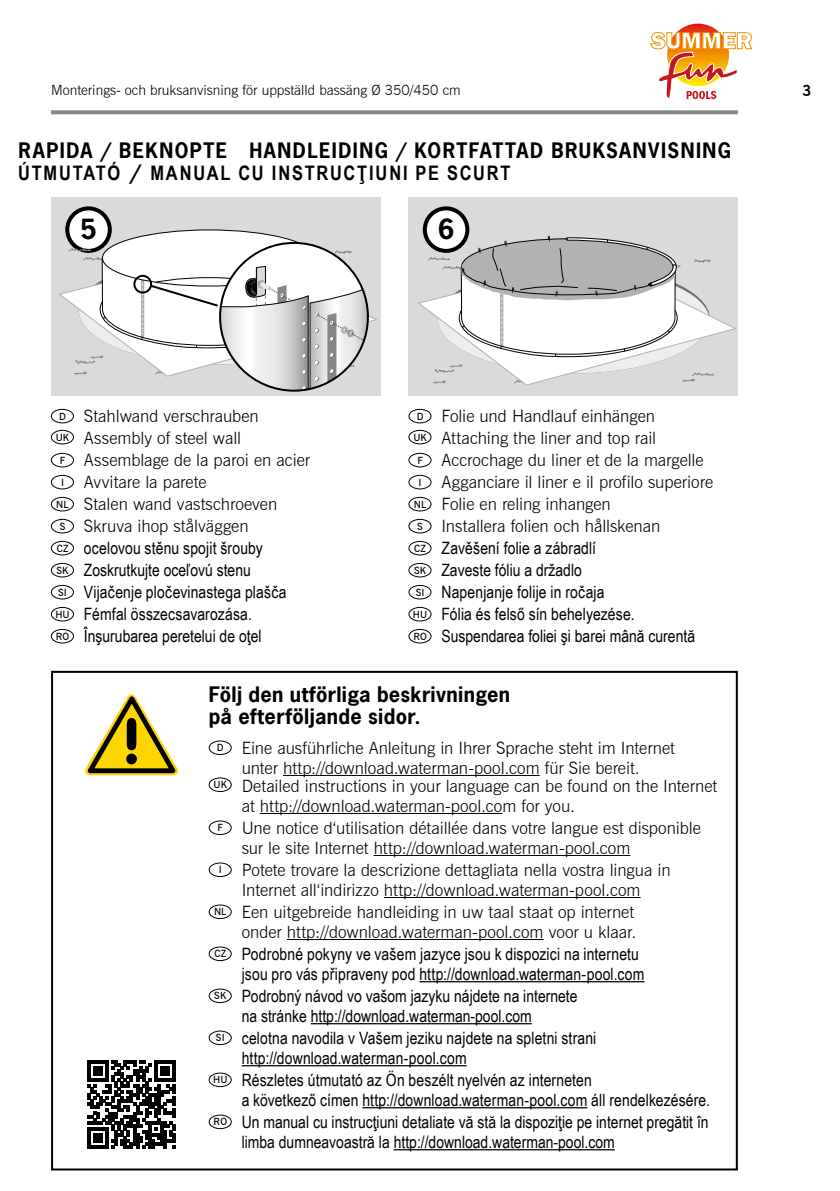
<style>
.page{position:relative;width:840px;height:1191px;background:#fff}
.page>*{position:absolute;margin:0;border:0;box-sizing:border-box;transform-origin:0 0}
.t1{font:700 26px "News Gothic LT";color:#000}
.t2{font:800 24px "Franklin Gothic";color:#fff}
.t3{font:700 20px "News Gothic LT";letter-spacing:.075em;color:#000;scale:.95 1}
.t4{font:700 20px/22px "News Gothic LT";letter-spacing:.015em;color:#000}
.t5{font:700 20px "Arial Narrow";letter-spacing:.09em;color:#000}
.t6{font:300 17px/20px "News Gothic BT";color:#000}
.t7{font:17px/22px "Arial Narrow";letter-spacing:.005em;color:#000}
.t8{font:700 15px "News Gothic BT";color:#000}
.t9{font:300 14px "News Gothic BT";color:#000}
.s1{font-family:"News Gothic LT"}
.s2{font-weight:600;font-size:10px}
.s3{font-family:"News Gothic BT";font-weight:600;font-size:10px}
</style>
<div class="page">
<svg style="left:51px;top:110px;width:686px;height:4px;fill:#878787"></svg>
<img style="left:666px;top:24px;width:62px;height:62px;border-radius:31px">
<svg style="left:650px;top:32px;width:102px;height:67px"></svg>
<div style="left:51px;top:671px;width:686px;height:499px;border:2px solid #000"></div>
<hr style="left:283px;top:775px;width:256px;height:1px;background:#000">
<hr style="left:260px;top:813px;width:242px;height:1px;background:#000">
<hr style="left:373px;top:855px;width:257px;height:1px;background:#000">
<hr style="left:383px;top:897px;width:257px;height:1px;background:#000">
<hr style="left:287px;top:939px;width:256px;height:1px;background:#000">
<hr style="left:419px;top:981px;width:225px;height:1px;background:#000">
<hr style="left:310px;top:1023px;width:221px;height:1px;background:#000">
<hr style="left:241px;top:1065px;width:225px;height:1px;background:#000">
<hr style="left:362px;top:1107px;width:225px;height:1px;background:#000">
<hr style="left:393px;top:1149px;width:221px;height:1px;background:#000">
<div style="left:209px;top:740px;width:22px;height:15px;border:1px solid #000;border-radius:50%"></div>
<div style="left:209px;top:777px;width:22px;height:15px;border:1px solid #000;border-radius:50%"></div>
<div style="left:209px;top:820px;width:22px;height:15px;border:1px solid #000;border-radius:50%"></div>
<div style="left:209px;top:862px;width:22px;height:15px;border:1px solid #000;border-radius:50%"></div>
<div style="left:209px;top:904px;width:22px;height:15px;border:1px solid #000;border-radius:50%"></div>
<div style="left:209px;top:946px;width:22px;height:15px;border:1px solid #000;border-radius:50%"></div>
<div style="left:209px;top:988px;width:22px;height:15px;border:1px solid #000;border-radius:50%"></div>
<div style="left:209px;top:1030px;width:22px;height:15px;border:1px solid #000;border-radius:50%"></div>
<div style="left:209px;top:1072px;width:22px;height:15px;border:1px solid #000;border-radius:50%"></div>
<div style="left:209px;top:1114px;width:22px;height:15px;border:1px solid #000;border-radius:50%"></div>
<div style="left:51px;top:409px;width:23px;height:14px;border:1px solid #000;border-radius:50%"></div>
<div style="left:51px;top:430px;width:23px;height:14px;border:1px solid #000;border-radius:50%"></div>
<div style="left:51px;top:453px;width:23px;height:14px;border:1px solid #000;border-radius:50%"></div>
<div style="left:51px;top:475px;width:23px;height:14px;border:1px solid #000;border-radius:50%"></div>
<div style="left:51px;top:497px;width:23px;height:14px;border:1px solid #000;border-radius:50%"></div>
<div style="left:51px;top:519px;width:23px;height:14px;border:1px solid #000;border-radius:50%"></div>
<div style="left:51px;top:541px;width:23px;height:14px;border:1px solid #000;border-radius:50%"></div>
<div style="left:51px;top:563px;width:23px;height:14px;border:1px solid #000;border-radius:50%"></div>
<div style="left:51px;top:585px;width:23px;height:14px;border:1px solid #000;border-radius:50%"></div>
<div style="left:51px;top:607px;width:23px;height:14px;border:1px solid #000;border-radius:50%"></div>
<div style="left:51px;top:629px;width:23px;height:14px;border:1px solid #000;border-radius:50%"></div>
<div style="left:408px;top:409px;width:23px;height:14px;border:1px solid #000;border-radius:50%"></div>
<div style="left:408px;top:430px;width:23px;height:14px;border:1px solid #000;border-radius:50%"></div>
<div style="left:408px;top:453px;width:23px;height:14px;border:1px solid #000;border-radius:50%"></div>
<div style="left:408px;top:475px;width:23px;height:14px;border:1px solid #000;border-radius:50%"></div>
<div style="left:408px;top:497px;width:23px;height:14px;border:1px solid #000;border-radius:50%"></div>
<div style="left:408px;top:519px;width:23px;height:14px;border:1px solid #000;border-radius:50%"></div>
<div style="left:408px;top:541px;width:23px;height:14px;border:1px solid #000;border-radius:50%"></div>
<div style="left:408px;top:563px;width:23px;height:14px;border:1px solid #000;border-radius:50%"></div>
<div style="left:408px;top:585px;width:23px;height:14px;border:1px solid #000;border-radius:50%"></div>
<div style="left:408px;top:607px;width:23px;height:14px;border:1px solid #000;border-radius:50%"></div>
<div style="left:408px;top:629px;width:23px;height:14px;border:1px solid #000;border-radius:50%"></div>
<div style="left:51px;top:198px;width:329px;height:198px;background:#dadada"></div>
<div style="left:67px;top:208px;width:43px;height:43px;background:#fff;border-radius:50%"></div>
<div style="left:65px;top:206px;width:47px;height:47px;border:4px solid #000;border-radius:50%"></div>
<div style="left:102px;top:230px;width:213px;height:56px;background:#fff;border-radius:50%"></div>
<svg style="left:60px;top:244px;width:316px;height:147px"></svg>
<div style="left:408px;top:198px;width:329px;height:198px;background:#dadada"></div>
<div style="left:424px;top:208px;width:43px;height:43px;background:#fff;border-radius:50%"></div>
<div style="left:422px;top:206px;width:47px;height:47px;border:4px solid #000;border-radius:50%"></div>
<svg style="left:418px;top:236px;width:317px;height:149px"></svg>
<svg style="left:85px;top:694px;width:93px;height:82px"></svg>
<svg style="left:87px;top:1060px;width:89px;height:88px"></svg>
<h2 class="t2" style="left:650px;top:25px;width:103px">SUMMER</h2>
<p class="t9" style="left:51px;top:82px;width:411px">Monterings- och bruksanvisning för uppställd bassäng Ø 350/450 cm</p>
<p class="t8" style="left:802px;top:82px;width:11px">3</p>
<p class="t3" style="left:19px;top:137px;width:751px">RAPIDA / BEKNOPTE HANDLEIDING / KORTFATTAD BRUKSANVISNING</p>
<p class="t5" style="left:18px;top:158px;width:493px">ÚTMUTATÓ <span class="s1">/</span> MANUAL CU INSTRUCŢIUNI PE SCURT</p>
<h1 class="t1" style="left:80px;top:212px;width:18px">5</h1>
<h1 class="t1" style="left:438px;top:212px;width:18px">6</h1>
<p class="t6" style="left:59px;top:406px;width:201px"><span class="s2">D</span> Stahlwand verschrauben</p>
<p class="t6" style="left:56px;top:428px;width:187px"><sup>UK</sup> Assembly of steel wall</p>
<p class="t6" style="left:60px;top:450px;width:252px"><span class="s2">F</span> Assemblage de la paroi en acier</p>
<p class="t6" style="left:61px;top:472px;width:147px"><span class="s2">I</span> Avvitare la parete</p>
<p class="t6" style="left:56px;top:494px;width:222px"><span class="s2">NL</span> Stalen wand vastschroeven</p>
<p class="t6" style="left:60px;top:516px;width:190px"><span class="s2">S</span> Skruva ihop stålväggen</p>
<p class="t7" style="left:55px;top:536px;width:233px"><span class="s3">CZ</span> ocelovou stěnu spojit šrouby<br><span class="s3">SK</span> Zoskrutkujte oceľovú stenu<br><span class="s3">SI</span> Vijačenje pločevinastega plašča<br><span class="s3">HU</span> Fémfal összecsavarozása.<br><span class="s3">RO</span> Înşurubarea peretelui de oţel</p>
<p class="t6" style="left:416px;top:406px;width:240px"><span class="s2">D</span> Folie und Handlauf einhängen</p>
<p class="t6" style="left:413px;top:428px;width:244px"><sup>UK</sup> Attaching the liner and top rail</p>
<p class="t6" style="left:417px;top:450px;width:288px"><span class="s2">F</span> Accrochage du liner et de la margelle</p>
<p class="t6" style="left:418px;top:472px;width:296px"><span class="s2">I</span> Agganciare il liner e il profilo superiore</p>
<p class="t6" style="left:413px;top:494px;width:198px"><span class="s2">NL</span> Folie en reling inhangen</p>
<p class="t6" style="left:417px;top:516px;width:244px"><span class="s2">S</span> Installera folien och hållskenan</p>
<p class="t7" style="left:412px;top:536px;width:283px"><span class="s3">CZ</span> Zavěšení folie a zábradlí<br><span class="s3">SK</span> Zaveste fóliu a držadlo<br><span class="s3">SI</span> Napenjanje folije in ročaja<br><span class="s3">HU</span> Fólia és felső sín behelyezése.<br><span class="s3">RO</span> Suspendarea foliei şi barei mână curentă</p>
<p class="t4" style="left:209px;top:683px;width:303px">Följ den utförliga beskrivningen på efterföljande sidor.</p>
<p class="t6" style="left:241px;top:737px;width:434px;text-indent:-25px"><span class="s2">D</span> Eine ausführliche Anleitung in Ihrer Sprache steht im Internet unter http://download.waterman-pool.com für Sie bereit.</p>
<p class="t6" style="left:241px;top:775px;width:477px;text-indent:-28px"><sup>UK</sup> Detailed instructions in your language can be found on the Internet at http://download.waterman-pool.com for you.</p>
<p class="t6" style="left:241px;top:817px;width:460px;text-indent:-24px"><span class="s2">F</span> Une notice d‘utilisation détaillée dans votre langue est disponible sur le site Internet http://download.waterman-pool.com</p>
<p class="t6" style="left:219px;top:859px;width:453px;text-align:center"><span class="s2">I</span> Potete trovare la descrizione dettagliata nella vostra lingua in<br>Internet all‘indirizzo http://download.waterman-pool.com</p>
<p class="t6" style="left:214px;top:901px;width:423px;text-align:right"><span class="s2">NL</span> Een uitgebreide handleiding in uw taal staat op internet onder http://download.waterman-pool.com voor u klaar.</p>
<p class="t7" style="left:241px;top:943px;width:404px;line-height:20px;text-indent:-27px"><span class="s3">CZ</span> Podrobné pokyny ve vašem jazyce jsou k dispozici na internetu jsou pro vás připraveny pod http://download.waterman-pool.com</p>
<p class="t7" style="left:241px;top:985px;width:337px;line-height:20px;text-indent:-27px"><span class="s3">SK</span> Podrobný návod vo vašom jazyku nájdete na internete na stránke http://download.waterman-pool.com</p>
<p class="t7" style="left:241px;top:1027px;width:356px;line-height:20px;text-indent:-26px"><span class="s3">SI</span> celotna navodila v Vašem jeziku najdete na spletni strani http://download.waterman-pool.com</p>
<p class="t7" style="left:241px;top:1069px;width:469px;line-height:20px;text-indent:-28px"><span class="s3">HU</span> Részletes útmutató az Ön beszélt nyelvén az interneten<br>a következő címen http://download.waterman-pool.com áll rendelkezésére.</p>
<p class="t7" style="left:241px;top:1111px;width:468px;line-height:20px;text-indent:-28px"><span class="s3">RO</span> Un manual cu instrucţiuni detaliate vă stă la dispoziţie pe internet pregătit în limba dumneavoastră la http://download.waterman-pool.com</p>
</div>
